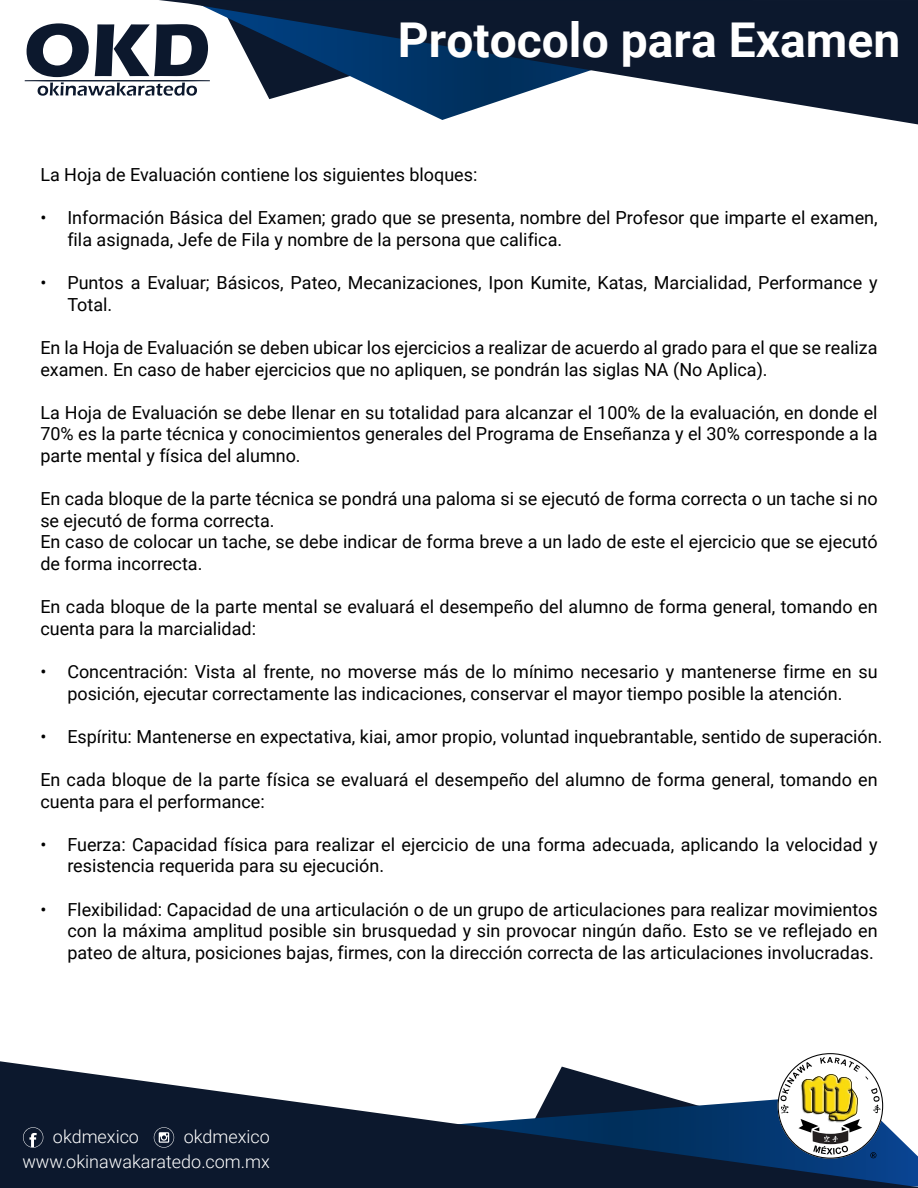
<style>
.page{position:relative;width:918px;height:1188px;background:#fff}
.page>*{position:absolute;margin:0;border:0;box-sizing:border-box;transform-origin:0 0}
.t1{font:700 48px "Roboto";color:#fff}
.t2{font:18px/21.6px "Roboto";color:#000}
.t3{font:300 18px "Roboto";color:#fff}
</style>
<div class="page">
<svg style="left:159px;top:0;width:759px;height:124px;fill:#0c182d"></svg>
<svg style="left:0;top:1061px;width:918px;height:127px;fill:#0c182d"></svg>
<svg style="left:23px;top:1127px;width:20px;height:21px"></svg>
<svg style="left:154px;top:1127px;width:20px;height:21px"></svg>
<svg style="left:25px;top:23px;width:185px;height:73px"></svg>
<svg style="left:511px;top:1053px;width:372px;height:112px"></svg>
<h1 class="t1" style="left:398px;top:6px;width:504px">Protocolo para Examen</h1>
<p class="t2" style="left:40px;top:163px;width:439px">La Hoja de Evaluación contiene los siguientes bloques:</p>
<p class="t2" style="left:67px;top:207px;width:812px;text-indent:-27px">• Información Básica del Examen; grado que se presenta, nombre del Profesor que imparte el examen, fila asignada, Jefe de Fila y nombre de la persona que califica.</p>
<p class="t2" style="left:67px;top:271px;width:812px;text-indent:-27px">• Puntos a Evaluar; Básicos, Pateo, Mecanizaciones, Ipon Kumite, Katas, Marcialidad, Performance y<br>Total.</p>
<p class="t2" style="left:40px;top:336px;width:839px">En la Hoja de Evaluación se deben ubicar los ejercicios a realizar de acuerdo al grado para el que se realiza examen. En caso de haber ejercicios que no apliquen, se pondrán las siglas NA (No Aplica).</p>
<p class="t2" style="left:40px;top:401px;width:839px;text-align:justify">La Hoja de Evaluación se debe llenar en su totalidad para alcanzar el 100% de la evaluación, en donde el 70% es la parte técnica y conocimientos generales del Programa de Enseñanza y el 30% corresponde a la parte mental y física del alumno.</p>
<p class="t2" style="left:40px;top:487px;width:839px">En cada bloque de la parte técnica se pondrá una paloma si se ejecutó de forma correcta o un tache si no se ejecutó de forma correcta.<br>En caso de colocar un tache, se debe indicar de forma breve a un lado de este el ejercicio que se ejecutó de forma incorrecta.</p>
<p class="t2" style="left:40px;top:595px;width:839px">En cada bloque de la parte mental se evaluará el desempeño del alumno de forma general, tomando en cuenta para la marcialidad:</p>
<p class="t2" style="left:40px;top:660px;width:839px;text-align:center">• Concentración: Vista al frente, no moverse más de lo mínimo necesario y mantenerse firme en su posición, ejecutar correctamente las indicaciones, conservar el mayor tiempo posible la atención.</p>
<p class="t2" style="left:40px;top:725px;width:844px">• Espíritu: Mantenerse en expectativa, kiai, amor propio, voluntad inquebrantable, sentido de superación.</p>
<p class="t2" style="left:40px;top:768px;width:839px">En cada bloque de la parte física se evaluará el desempeño del alumno de forma general, tomando en cuenta para el performance:</p>
<p class="t2" style="left:67px;top:833px;width:812px;text-indent:-27px">• Fuerza: Capacidad física para realizar el ejercicio de una forma adecuada, aplicando la velocidad y resistencia requerida para su ejecución.</p>
<p class="t2" style="left:67px;top:898px;width:812px;text-align:justify;text-indent:-27px">• Flexibilidad: Capacidad de una articulación o de un grupo de articulaciones para realizar movimientos con la máxima amplitud posible sin brusquedad y sin provocar ningún daño. Esto se ve reflejado en pateo de altura, posiciones bajas, firmes, con la dirección correcta de las articulaciones involucradas.</p>
<p class="t3" style="left:53px;top:1124px;width:88px">okdmexico</p>
<p class="t3" style="left:184px;top:1124px;width:88px">okdmexico</p>
<p class="t3" style="left:22px;top:1149px;width:249px">www.okinawakaratedo.com.mx</p>
</div>
